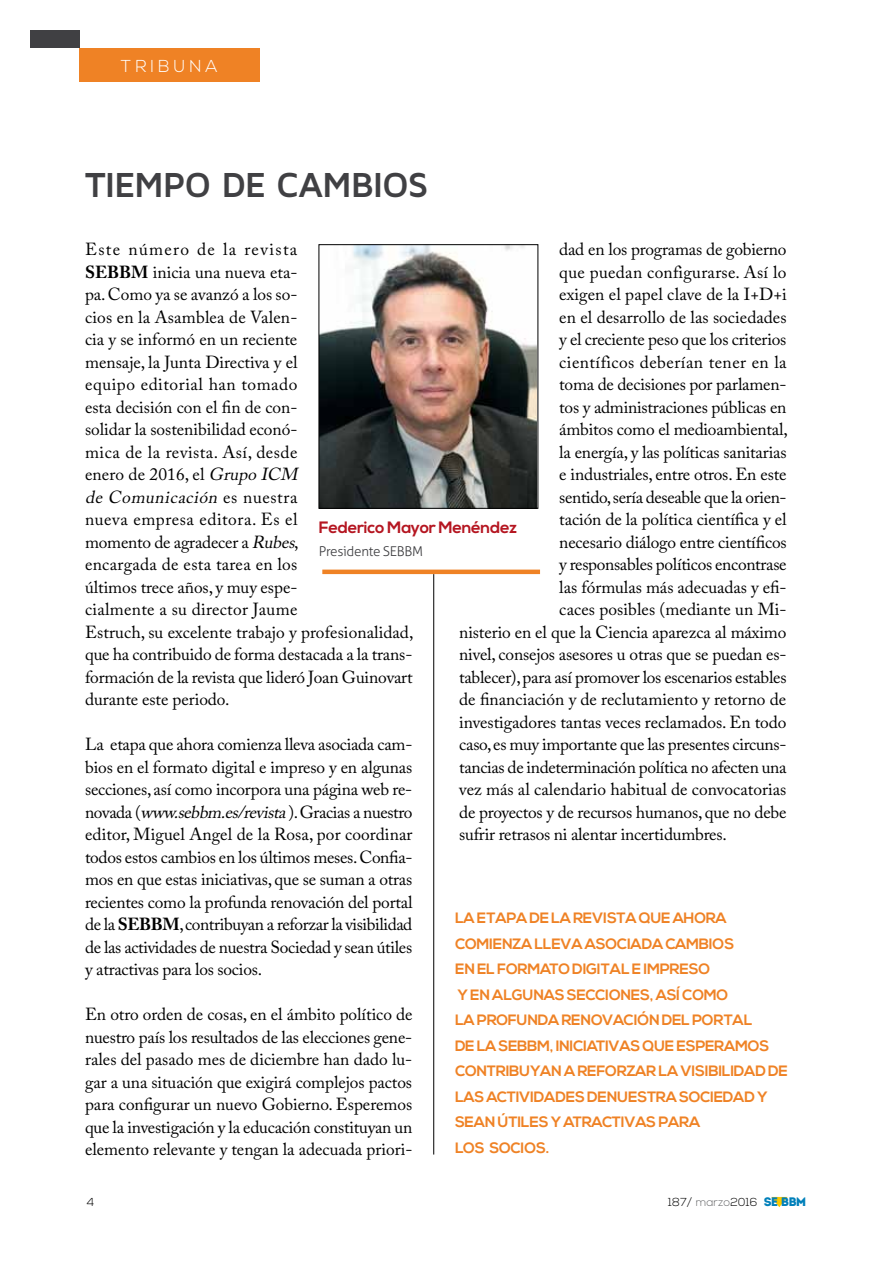
<style>
.page{position:relative;width:893px;height:1263px;background:#fff}
.page>*{position:absolute;margin:0;border:0;box-sizing:border-box;transform-origin:0 0}
.t1{font:700 36px "Maven Pro";letter-spacing:-.035em;color:#404043}
.t2{font:17.4px/22.5px "Adobe Caslon Pro";letter-spacing:-.005em;color:#000;text-align:justify}
.t3{font:17.4px "Adobe Caslon Pro";letter-spacing:.025em;color:#000}
.t4{font:17.4px "Adobe Caslon Pro";letter-spacing:.015em;color:#000}
.t5{font:300 17.25px "Nexa";letter-spacing:.23em;color:#fff}
.t6{font:700 16.5px "Nexa";letter-spacing:-.02em;color:#b51621}
.t7{font:700 15px/25.5px "Nexa";letter-spacing:-.02em;color:#ef8225}
.t8{font:300 13.5px "Aller";letter-spacing:-.025em;color:#404043}
.t9{font:300 11.55px "Nexa";letter-spacing:.01em;color:#000}
.s1{font-weight:700}
.s2{font-style:italic}
.s3{color:#646567}
.s4{font-family:"Intro";font-weight:400;font-size:12.3px;color:#0080ba}
</style>
<div class="page">
<div style="left:30px;top:30px;width:50px;height:18px;background:#404043"></div>
<div style="left:80px;top:49px;width:180px;height:33px;background:#ef8225"></div>
<svg style="left:771px;top:1197px;width:17px;height:10px"></svg>
<img style="left:321px;top:246px;width:215px;height:260px">
<div style="left:319px;top:244px;width:219px;height:264px;border:1px solid #000"></div>
<hr style="left:433px;top:574px;width:1px;height:580px;background:#000">
<hr style="left:322px;top:570px;width:218px;height:4px;background:#ef8225">
<p class="t5" style="left:121px;top:56px;width:98px">TRIBUNA</p>
<h1 class="t1" style="left:85px;top:162px;width:345px">TIEMPO DE CAMBIOS</h1>
<p class="t2" style="left:559px;top:238px;width:229px">dad en los programas de gobierno</p>
<p class="t4" style="left:559px;top:261px;width:229px">que puedan configurarse. Así lo</p>
<p class="t2" style="left:559px;top:283px;width:229px">exigen el papel clave de la I+D+i</p>
<p class="t2" style="left:559px;top:305px;width:229px">en el desarrollo de las sociedades</p>
<p class="t2" style="left:559px;top:328px;width:229px">y el creciente peso que los criterios</p>
<p class="t3" style="left:559px;top:351px;width:229px">científicos deberían tener en la</p>
<p class="t2" style="left:559px;top:373px;width:229px">toma de decisiones por parlamen-</p>
<p class="t2" style="left:559px;top:395px;width:229px">tos y administraciones públicas en</p>
<p class="t2" style="left:559px;top:418px;width:230px">ámbitos como el medioambiental,</p>
<p class="t2" style="left:559px;top:440px;width:229px">la energía, y las políticas sanitarias</p>
<p class="t2" style="left:559px;top:463px;width:229px">e industriales, entre otros. En este</p>
<p class="t2" style="left:559px;top:485px;width:229px">sentido, sería deseable que la orien-</p>
<p class="t2" style="left:559px;top:508px;width:229px">tación de la política científica y el</p>
<p class="t2" style="left:559px;top:530px;width:229px">necesario diálogo entre científicos</p>
<p class="t2" style="left:559px;top:553px;width:229px">y responsables políticos encontrase</p>
<p class="t2" style="left:559px;top:575px;width:229px">las fórmulas más adecuadas y efi-</p>
<p class="t2" style="left:559px;top:598px;width:229px">caces posibles (mediante un Mi-</p>
<p class="t2" style="left:459px;top:620px;width:329px">nisterio en el que la Ciencia aparezca al máximo</p>
<p class="t2" style="left:459px;top:643px;width:329px">nivel, consejos asesores u otras que se puedan es-</p>
<p class="t2" style="left:459px;top:665px;width:329px">tablecer), para así promover los escenarios estables</p>
<p class="t2" style="left:459px;top:688px;width:329px">de financiación y de reclutamiento y retorno de</p>
<p class="t2" style="left:459px;top:710px;width:329px">investigadores tantas veces reclamados. En todo</p>
<p class="t2" style="left:459px;top:733px;width:329px">caso, es muy importante que las presentes circuns-</p>
<p class="t2" style="left:459px;top:755px;width:329px">tancias de indeterminación política no afecten una</p>
<p class="t2" style="left:459px;top:778px;width:329px">vez más al calendario habitual de convocatorias</p>
<p class="t2" style="left:459px;top:800px;width:329px">de proyectos y de recursos humanos, que no debe</p>
<p class="t2" style="left:459px;top:823px;width:269px">sufrir retrasos ni alentar incertidumbres.</p>
<p class="t2" style="left:85px;top:238px;width:330px;text-align:left">Este número de la revista<br><span class="s1">SEBBM</span> inicia una nueva eta-<br>pa. Como ya se avanzó a los so-<br>cios en la Asamblea de Valen-<br>cia y se informó en un reciente<br>mensaje, la Junta Directiva y el<br>equipo editorial han tomado<br>esta decisión con el fin de con-<br>solidar la sostenibilidad econó-<br>mica de la revista. Así, desde<br>enero de 2016, el <span class="s2">GrupoICM deComunicación</span> e s n u e s t r a<br>nueva empresa editora. Es el<br>momento de agradecer a <span class="s2">Rubes</span>,<br>encargada de esta tarea en los<br>últimos trece años, y muy espe-<br>cialmente a su director Jaume<br>Estruch, su excelente trabajo y profesionalidad, que ha contribuido de forma destacada a la trans&shy;formación de la revista que lideró Joan Guinovart durante este periodo.</p>
<p class="t2" style="left:85px;top:733px;width:329px">La etapa que ahora comienza lleva asociada cam&shy;bios en el formato digital e impreso y en algunas secciones, así como incorpora una página web re&shy;n ovad a (<span class="s2">www.sebbm.es/revista</span>) . G raci as a nue s tro editor, Miguel Angel de la Rosa, por coordinar todos estos cambios en los últimos meses. Confia&shy;mos en que estas iniciativas, que se suman a otras recientes como la profunda renovación del portal de la <span class="s1">SEBBM</span>, contribuyan a reforzar la visibilidad de las actividades de nuestra Sociedad y sean útiles y atractivas para los socios.</p>
<p class="t2" style="left:85px;top:1003px;width:329px">En otro orden de cosas, en el ámbito político de nuestro país los resultados de las elecciones gene&shy;rales del pasado mes de diciembre han dado lu&shy;gar a una situación que exigirá complejos pactos para configurar un nuevo Gobierno. Esperemos que la investigación y la educación constituyan un elemento relevante y tengan la adecuada priori-</p>
<p class="t6" style="left:319px;top:518px;width:199px">Federico Mayor Menéndez</p>
<p class="t8" style="left:319px;top:543px;width:106px">Presidente SEBBM</p>
<p class="t7" style="left:455px;top:906px;width:334px">LA ETAPA DE LA REVISTA QUE AHORA<br>COMIENZA LLEVA ASOCIADA CAMBIOS<br>EN EL FORMATO DIGITAL E IMPRESO<br>Y EN ALGUNAS SECCIONES, ASÍ COMO<br>LA PROFUNDA RENOVACIÓN DEL PORTAL<br>DE LA SEBBM, INICIATIVAS QUE ESPERAMOS<br>CONTRIBUYAN A REFORZAR LA VISIBILIDAD DE<br>LAS ACTIVIDADES DENUESTRA SOCIEDAD Y<br>SEAN ÚTILES Y ATRACTIVAS PARA<br>LOS SOCIOS.</p>
<p class="t9" style="left:87px;top:1195px;width:9px">4</p>
<p class="t9" style="left:668px;top:1195px;width:140px">187/ <span class="s3">marzo</span>2016 <span class="s4">SE BBM</span></p>
</div>
